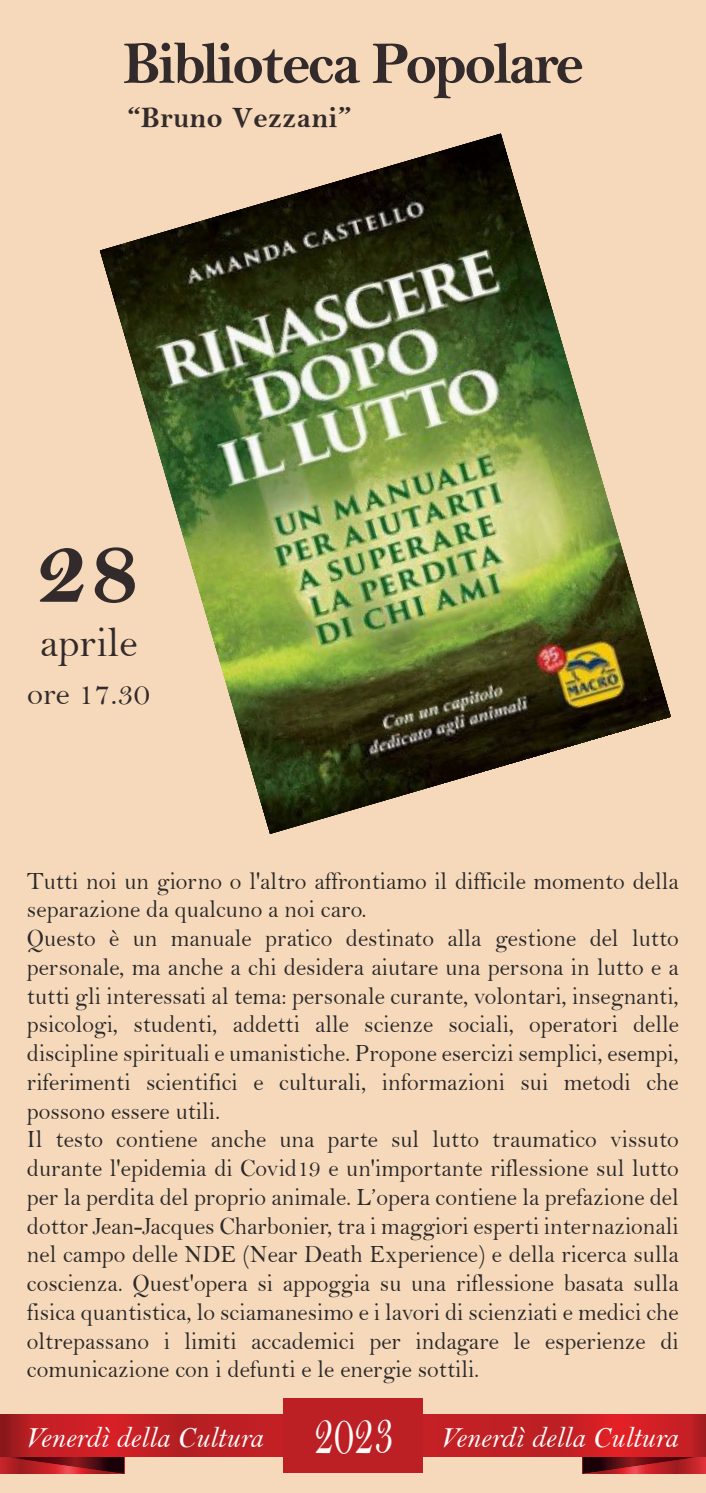
<style>
.page{position:relative;width:706px;height:1493px;background:#fff}
.page>*{position:absolute;margin:0;border:0;box-sizing:border-box;transform-origin:0 0}
.t1{font:100px "Bell MT Bold";color:#332b2b}
.t2{font:60px "Bell MT Bold";letter-spacing:-.05em;color:#332b2b}
.t3{font:60px "Bell";color:#fcfcfb;scale:.67 1}
.t4{font:42.5px "Bell";color:#332b2b}
.t5{font:32.5px "Bell";color:#332b2b}
.t6{font:30px "Bell MT Italic";color:#fcfcfb}
.t7{font:30px "Bell MT Bold";color:#332b2b}
.t8{font:25px/28.8px "Bell";color:#2b292a;scale:.95 1}
.s1{font-size:59.25px}
</style>
<div class="page">
<div style="left:0;top:0;width:706px;height:1492px;background:#f6d9ba"></div>
<svg style="left:0;top:1456px;width:124px;height:17px;background:#89171d"></svg>
<svg style="left:582px;top:1456px;width:122px;height:17px;background:#8b181d"></svg>
<svg style="left:0;top:1414px;width:706px;height:42px;background:#c31f24"></svg>
<div style="left:283px;top:1398px;width:139px;height:74px;background:#bd2024"></div>
<img style="left:100px;top:134px;width:571px;height:700px">
<h2 class="t2" style="left:123px;top:42px;width:462px">Biblioteca Popolare</h2>
<p class="t7" style="left:128px;top:105px;width:224px;rotate:1deg">“Bruno Vezzani”</p>
<h1 class="t1" style="left:35px;top:534px;width:108px">28</h1>
<h3 class="t4" style="left:40px;top:626px;width:99px">aprile</h3>
<h3 class="t5" style="left:27px;top:682px;width:124px">ore 17.30</h3>
<p class="t8" style="left:27px;top:868px;width:688px">Tutti noi un giorno o l'altro affrontiamo il difficile momento della separazione da qualcuno a noi caro.<br>Questo è un manuale pratico destinato alla gestione del lutto personale, ma anche a chi desidera aiutare una persona in lutto e a tutti gli interessati al tema: personale curante, volontari, insegnanti, psicologi, studenti, addetti alle scienze sociali, operatori delle discipline spirituali e umanistiche. Propone esercizi semplici, esempi, riferimenti scientifici e culturali, informazioni sui metodi che possono essere utili.<br>Il testo contiene anche una parte sul lutto traumatico vissuto durante l'epidemia di Covid19 e un'importante riflessione sul lutto per la perdita del proprio animale. L’opera contiene la prefazione del dottor Jean-Jacques Charbonier, tra i maggiori esperti internazionali nel campo delle NDE (Near Death Experience) e della ricerca sulla coscienza. Quest'opera si appoggia su una riflessione basata sulla fisica quantistica, lo sciamanesimo e i lavori di scienziati e medici che oltrepassano i limiti accademici per indagare le esperienze di comunicazione con i defunti e le energie sottili.</p>
<h2 class="t3" style="left:314px;top:1411px;width:121px">2<span class="s1">0</span>2<span class="s1">3</span></h2>
<p class="t6" style="left:25px;top:1427px;width:239px">Venerdì della Cultura</p>
<p class="t6" style="left:441px;top:1427px;width:239px">Venerdì della Cultura</p>
</div>
